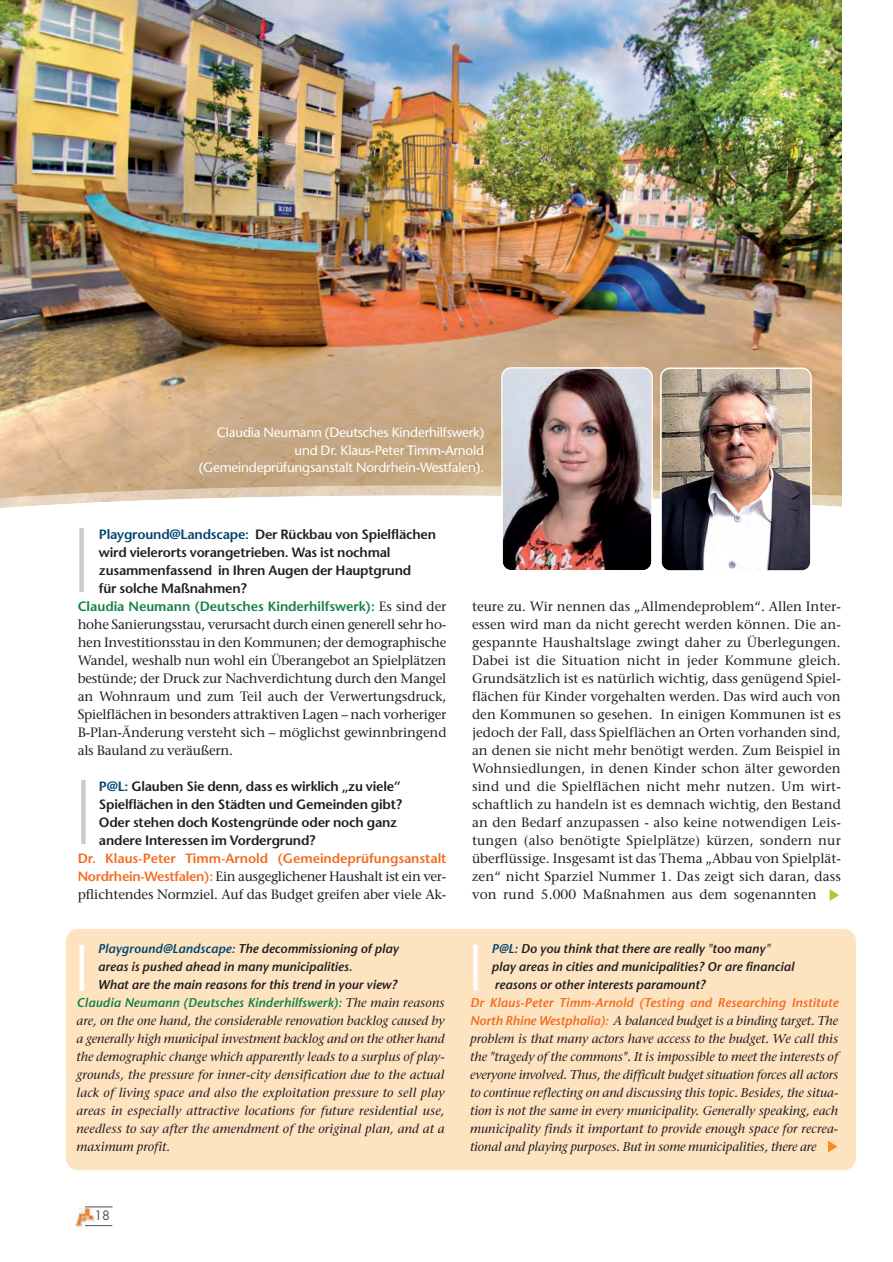
<style>
.page{position:relative;width:893px;height:1262px;background:#fff}
.page>*{position:absolute;margin:0;border:0;box-sizing:border-box;transform-origin:0 0}
.t1{font:13.5px/18px "Stone Serif";letter-spacing:-.01em;color:#231f20;text-align:justify}
.t2{font:600 13.5px/18px "Stone Sans";letter-spacing:-.015em;color:#231f20}
.t3{font:13.5px/17.7px "Stone Sans";letter-spacing:-.015em;color:#fff;text-align:right}
.t4{font:600 13.5px "Stone Sans";letter-spacing:-.005em;color:#148247}
.t5{font:600 13.5px "Stone Sans";letter-spacing:-.005em;color:#f36c21}
.t6{font:italic 12.75px/18px "Stone Serif";letter-spacing:-.005em;color:#231f20;text-align:justify}
.t7{font:italic 600 12.75px/18px "Stone Sans";color:#231f20}
.t8{font:italic 600 12.75px "Stone Sans";letter-spacing:.005em;color:#148247}
.t9{font:italic 600 12.75px "Stone Sans";letter-spacing:.01em;color:#f36c21}
.t10{font:12.6px "Futura";color:#4d515e}
.s1{color:#004670}
.s2{font-family:"Stone Serif";font-weight:400;color:#231f20}
.s3{font-family:"Stone Sans";font-weight:600;color:#f36c21}
</style>
<div class="page">
<div style="left:66px;top:928px;width:790px;height:242px;background:#fee3c1;border-radius:13px"></div>
<img style="left:0;top:0;width:841px;height:367px">
<img style="left:76px;top:1208px;width:18px;height:20px">
<svg style="left:85px;top:1206px;width:28px;height:1px"></svg>
<svg style="left:85px;top:1225px;width:27px;height:1px"></svg>
<img style="left:0;top:367px;width:842px;height:204px">
<svg style="left:828px;top:1140px;width:9px;height:12px"></svg>
<div style="left:79px;top:528px;width:5px;height:64px;background:#cbccce"></div>
<div style="left:81px;top:780px;width:5px;height:64px;background:#cbccce"></div>
<div style="left:79px;top:945px;width:5px;height:45px;background:#fff"></div>
<div style="left:473px;top:944px;width:5px;height:46px;background:#fff"></div>
<svg style="left:829px;top:889px;width:10px;height:12px"></svg>
<p class="t3" style="left:199px;top:425px;width:287px">Claudia Neumann (Deutsches Kinderhilfswerk) und Dr. Klaus-Peter Timm-Arnold (Gemeindeprüfungsanstalt Nordrhein-Westfalen).</p>
<p class="t2" style="left:99px;top:526px;width:338px"><span class="s1">Playground@Landscape:</span> Der Rückbau von Spielflächen</p>
<p class="t2" style="left:99px;top:544px;width:293px">wird vielerorts vorangetrieben. Was ist nochmal</p>
<p class="t2" style="left:99px;top:562px;width:314px">zusammenfassend in Ihren Augen der Hauptgrund</p>
<p class="t2" style="left:99px;top:580px;width:149px">für solche Maßnahmen?</p>
<p class="t4" style="left:78px;top:601px;width:370px">Claudia Neumann (Deutsches Kinderhilfswerk): <span class="s2">Es sind der</span></p>
<p class="t1" style="left:78px;top:616px;width:370px">hohe Sanierungsstau, verursacht durch einen generell sehr ho&shy;hen Investitionsstau in den Kommunen; der demographische Wandel, weshalb nun wohl ein Überangebot an Spielplätzen bestünde; der Druck zur Nachverdichtung durch den Mangel an Wohnraum und zum Teil auch der Verwertungsdruck, Spielflächen in besonders attraktiven Lagen – nach vorheriger B-Plan-Änderung versteht sich – möglichst gewinnbringend als Bauland zu veräußern.</p>
<p class="t2" style="left:99px;top:778px;width:305px"><span class="s1">P@L:</span> Glauben Sie denn, dass es wirklich „zu viele“ Spielflächen in den Städten und Gemeinden gibt?<br>Oder stehen doch Kostengründe oder noch ganz andere Interessen im Vordergrund?</p>
<p class="t5" style="left:78px;top:853px;width:370px">Dr. Klaus-Peter Timm-Arnold (Gemeindeprüfungsanstalt</p>
<p class="t1" style="left:78px;top:868px;width:370px"><span class="s3">Nordrhein-Westfalen):</span> Ein ausgeglichener Haushalt ist ein ver&shy;pflichtendes Normziel. Auf das Budget greifen aber viele Ak-</p>
<p class="t7" style="left:98px;top:941px;width:302px"><span class="s1">Playground@Landscape:</span> The decommissioning of play</p>
<p class="t7" style="left:98px;top:959px;width:256px">areas is pushed ahead in many municipalities.</p>
<p class="t7" style="left:98px;top:977px;width:301px">What are the main reasons for this trend in your view?</p>
<p class="t8" style="left:76px;top:997px;width:369px">Claudia Neumann (Deutsches Kinderhilfswerk): <span class="s2">The main reasons</span></p>
<p class="t6" style="left:76px;top:1012px;width:369px">are, on the one hand, the considerable renovation backlog caused by a generally high municipal investment backlog and on the other hand the demographic change which apparently leads to a surplus of play&shy;grounds, the pressure for inner-city densification due to the actual lack of living space and also the exploitation pressure to sell play areas in especially attractive locations for future residential use, needless to say after the amendment of the original plan, and at a maximum profit.</p>
<p class="t10" style="left:94px;top:1208px;width:17px">18</p>
<p class="t1" style="left:472px;top:598px;width:370px">teure zu. Wir nennen das „Allmendeproblem“. Allen Inter&shy;essen wird man da nicht gerecht werden können. Die an&shy;gespannte Haushaltslage zwingt daher zu Überlegungen.<br>Dabei ist die Situation nicht in jeder Kommune gleich.<br>Grundsätzlich ist es natürlich wichtig, dass genügend Spiel&shy;flächen für Kinder vorgehalten werden. Das wird auch von den Kommunen so gesehen. In einigen Kommunen ist es jedoch der Fall, dass Spielflächen an Orten vorhanden sind, an denen sie nicht mehr benötigt werden. Zum Beispiel in Wohnsiedlungen, in denen Kinder schon älter geworden sind und die Spielflächen nicht mehr nutzen. Um wirt&shy;schaftlich zu handeln ist es demnach wichtig, den Bestand an den Bedarf anzupassen - also keine notwendigen Leis&shy;tungen (also benötigte Spielplätze) kürzen, sondern nur überflüssige. Insgesamt ist das Thema „Abbau von Spielplät&shy;zen“ nicht Sparziel Nummer 1. Das zeigt sich daran, dass von rund 5.000 Maßnahmen aus dem sogenannten</p>
<p class="t7" style="left:491px;top:941px;width:304px"><span class="s1">P@L:</span> Do you think that there are really "too many" play areas in cities and municipalities? Or are financial reasons or other interests paramount?</p>
<p class="t9" style="left:470px;top:997px;width:369px">Dr Klaus-Peter Timm-Arnold (Testing and Researching Institute</p>
<p class="t6" style="left:470px;top:1012px;width:369px"><span class="s3">North Rhine Westphalia):</span> A balanced budget is a binding target. The problem is that many actors have access to the budget. We call this the "tragedy of the commons". It is impossible to meet the interests of everyone involved. Thus, the difficult budget situation forces all actors to continue reflecting on and discussing this topic. Besides, the situa&shy;tion is not the same in every municipality. Generally speaking, each municipality finds it important to provide enough space for recrea&shy;tional and playing purposes. But in some municipalities, there are</p>
</div>
